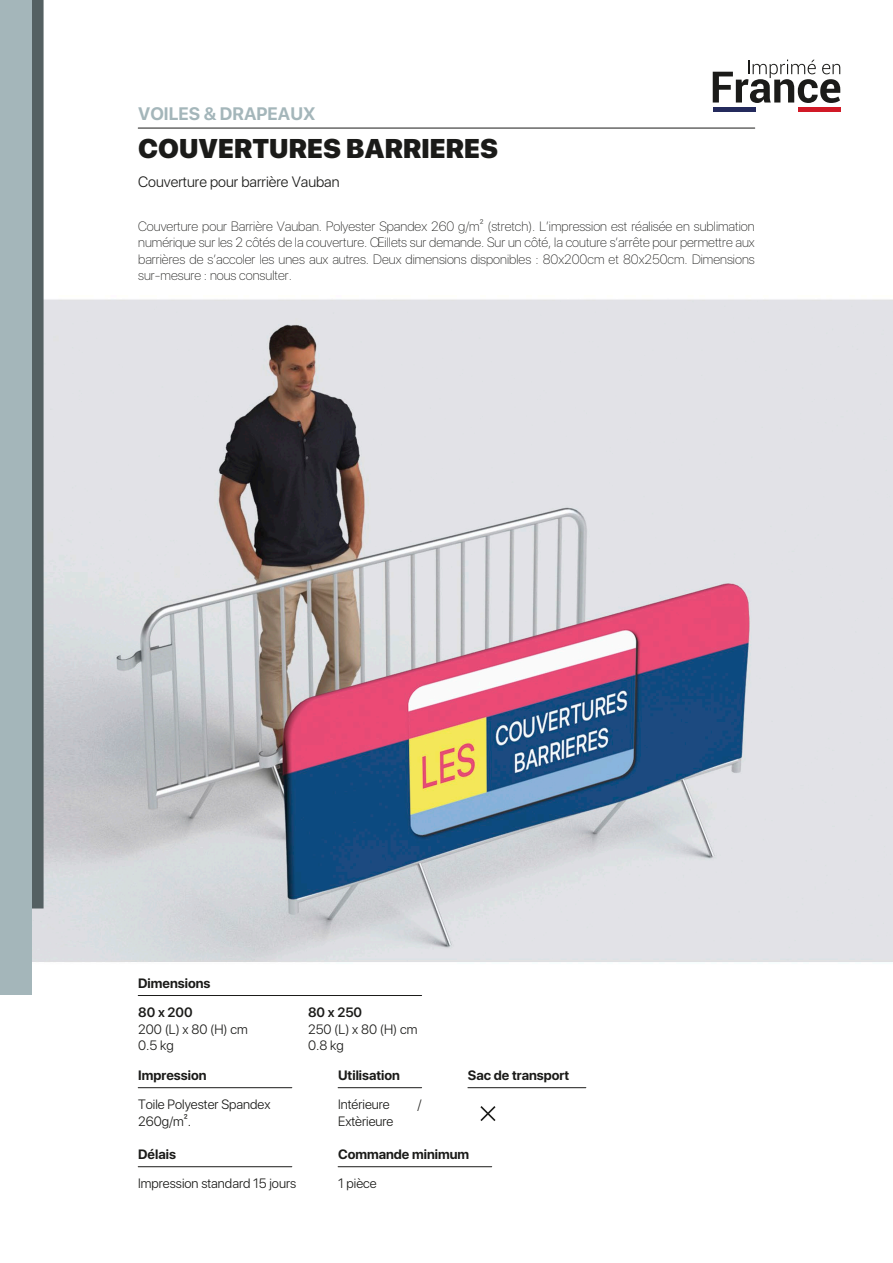
<style>
.page{position:relative;width:893px;height:1263px;background:#fff}
.page>*{position:absolute;margin:0;border:0;box-sizing:border-box;transform-origin:0 0}
.t1{font:900 27px "SF Pro Display";color:#1b1b19}
.t2{font:700 18px "SF Pro Display";color:#a4b6ba}
.t3{font:300 15px "SF Pro Display";color:#1b1b19}
.t4{font:100 13.5px/16.5px "SF Pro Display";color:#1b1b19;text-align:justify}
.t5{font:300 13.5px/16.5px "SF Pro Display";color:#1b1b19}
.t6{font:700 13.5px "SF Pro Display";color:#1b1b19}
.t7{font:600 13.5px "SF Pro Display";color:#1b1b19}
</style>
<div class="page">
<img style="left:32px;top:59px;width:861px;height:1109px">
<hr style="left:338px;top:1166px;width:154px;height:1px;background:#1b1b19">
<hr style="left:138px;top:1166px;width:154px;height:1px;background:#1b1b19">
<hr style="left:138px;top:995px;width:284px;height:1px;background:#1b1b19">
<hr style="left:138px;top:1087px;width:154px;height:1px;background:#1b1b19">
<hr style="left:468px;top:1087px;width:118px;height:1px;background:#1b1b19">
<hr style="left:338px;top:1087px;width:84px;height:1px;background:#1b1b19">
<svg style="left:480px;top:1106px;width:15px;height:15px"></svg>
<div style="left:0;top:0;width:44px;height:908px;background:#546062"></div>
<div style="left:0;top:0;width:32px;height:995px;background:#a4b6ba"></div>
<hr style="left:138px;top:128px;width:617px;height:1px;background:#1b1b19">
<svg style="left:713px;top:60px;width:127px;height:43px"></svg>
<div style="left:755px;top:107px;width:43px;height:5px;background:#fff"></div>
<div style="left:798px;top:107px;width:42px;height:5px;background:#d11926"></div>
<div style="left:713px;top:107px;width:42px;height:5px;background:#242a5c"></div>
<h2 class="t2" style="left:138px;top:103px;width:179px">VOILES &amp; DRAPEAUX</h2>
<h1 class="t1" style="left:138px;top:133px;width:362px">COUVERTURES BARRIERES</h1>
<p class="t3" style="left:138px;top:171px;width:203px">Couverture pour barrière Vauban</p>
<p class="t4" style="left:138px;top:218px;width:618px">Couverture pour Barrière Vauban. Polyester Spandex 260 g/m2 (stretch). L’impression est réalisée en sublimation numérique sur les 2 côtés de la couverture. Œillets sur demande. Sur un côté, la couture s’arrête pour permettre aux barrières de s’accoler les unes aux autres. Deux dimensions disponibles : 80x200cm et 80x250cm. Dimensions sur-mesure : nous consulter.</p>
<p class="t6" style="left:138px;top:975px;width:74px">Dimensions</p>
<p class="t7" style="left:138px;top:1003px;width:56px">80 x 200</p>
<p class="t5" style="left:138px;top:1021px;width:111px">200 (L) x 80 (H) cm<br>0.5 kg</p>
<p class="t6" style="left:138px;top:1067px;width:70px">Impression</p>
<p class="t5" style="left:138px;top:1096px;width:134px">Toile Polyester Spandex<br>260g/m2.</p>
<p class="t6" style="left:138px;top:1147px;width:39px">Délais</p>
<p class="t5" style="left:138px;top:1175px;width:159px">Impression standard 15 jours</p>
<p class="t7" style="left:308px;top:1003px;width:56px">80 x 250</p>
<p class="t5" style="left:308px;top:1021px;width:111px">250 (L) x 80 (H) cm<br>0.8 kg</p>
<p class="t6" style="left:338px;top:1068px;width:63px">Utilisation</p>
<p class="t5" style="left:338px;top:1096px;width:53px">Intérieure</p>
<p class="t5" style="left:417px;top:1096px;width:6px">/</p>
<p class="t5" style="left:338px;top:1113px;width:57px">Extèrieure</p>
<p class="t6" style="left:468px;top:1068px;width:103px">Sac de transport</p>
<p class="t6" style="left:338px;top:1147px;width:133px">Commande minimum</p>
<p class="t5" style="left:338px;top:1175px;width:40px">1 pièce</p>
</div>
